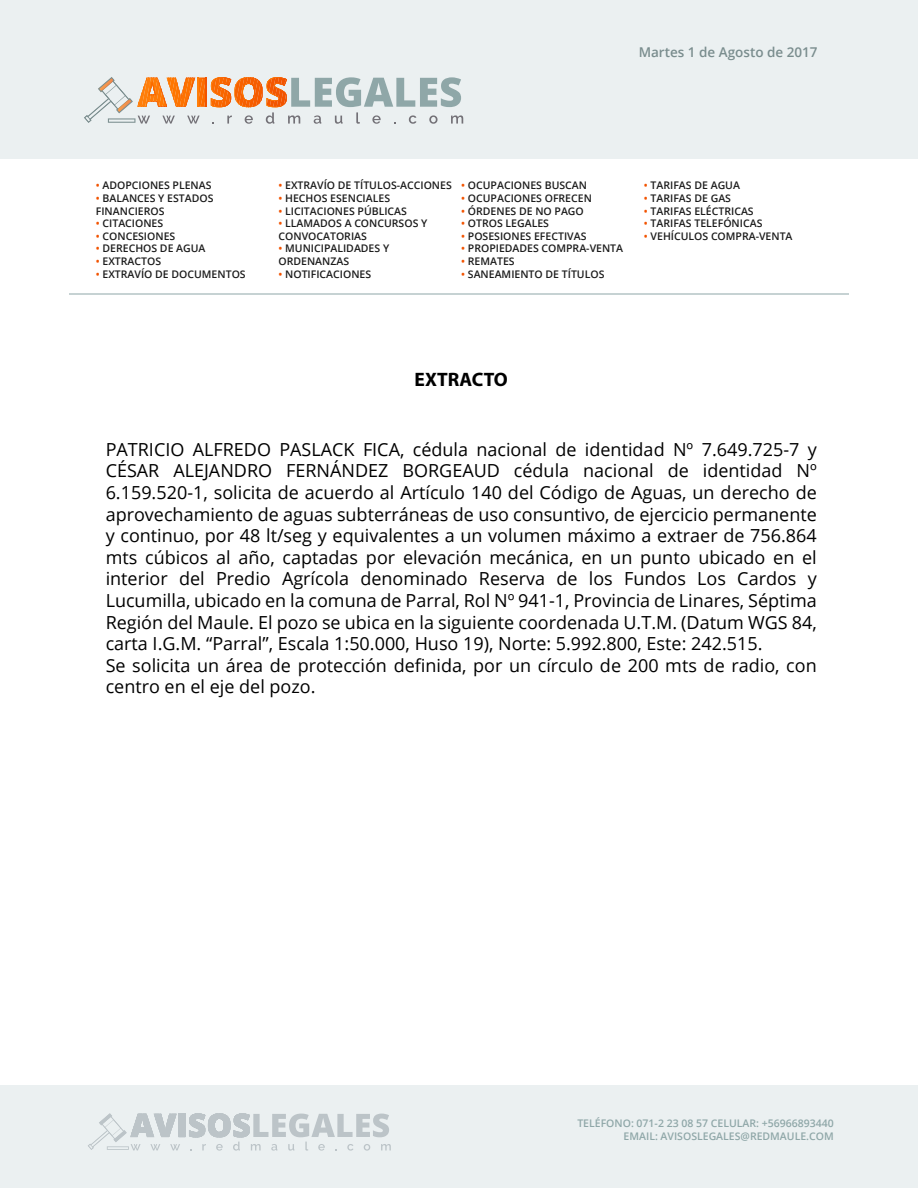
<style>
.page{position:relative;width:918px;height:1188px;background:#fff}
.page>*{position:absolute;margin:0;border:0;box-sizing:border-box;transform-origin:0 0}
.t1{font:700 19.5px "Myriad Pro";color:#000}
.t2{font:18px/21.6px "Open Sans";color:#000}
.t3{font:600 13.5px "Open Sans";color:#7a8d8e}
.t4{font:600 10.5px/12.6px "Open Sans";color:#1b1b1b}
.t5{font:600 10.5px/12.6px "Open Sans";color:#8fa7a8;text-align:right}
.s1{color:#f25300}
</style>
<div class="page">
<div style="left:0;top:0;width:918px;height:159px;background:#ebf0f1"></div>
<svg style="left:84px;top:77px;width:379px;height:47px"></svg>
<svg style="left:108px;top:118px;width:27px;height:5px"></svg>
<div style="left:0;top:1086px;width:918px;height:102px;background:#ebf0f1"></div>
<svg style="left:88px;top:1113px;width:303px;height:38px"></svg>
<svg style="left:107px;top:1146px;width:22px;height:4px"></svg>
<hr style="left:69px;top:294px;width:780px;height:1px;background:#8fa7a8">
<p class="t3" style="left:639px;top:43px;width:181px">Martes 1 de Agosto de 2017</p>
<p class="t4" style="left:96px;top:179px;width:117px"><span class="s1">•</span> ADOPCIONES PLENAS</p>
<p class="t4" style="left:96px;top:192px;width:119px"><span class="s1">•</span> BALANCES Y ESTADOS<br>FINANCIEROS</p>
<p class="t4" style="left:96px;top:217px;width:69px"><span class="s1">•</span> CITACIONES</p>
<p class="t4" style="left:96px;top:230px;width:81px"><span class="s1">•</span> CONCESIONES</p>
<p class="t4" style="left:96px;top:242px;width:111px"><span class="s1">•</span> DERECHOS DE AGUA</p>
<p class="t4" style="left:96px;top:255px;width:67px"><span class="s1">•</span> EXTRACTOS</p>
<p class="t4" style="left:96px;top:267px;width:151px"><span class="s1">•</span> EXTRAVÍO DE DOCUMENTOS</p>
<p class="t4" style="left:279px;top:179px;width:175px"><span class="s1">•</span> EXTRAVÍO DE TÍTULOS-ACCIONES</p>
<p class="t4" style="left:279px;top:192px;width:113px"><span class="s1">•</span> HECHOS ESENCIALES</p>
<p class="t4" style="left:279px;top:204px;width:130px"><span class="s1">•</span> LICITACIONES PÚBLICAS</p>
<p class="t4" style="left:279px;top:217px;width:150px"><span class="s1">•</span> LLAMADOS A CONCURSOS Y<br>CONVOCATORIAS</p>
<p class="t4" style="left:279px;top:242px;width:112px"><span class="s1">•</span> MUNICIPALIDADES Y<br>ORDENANZAS</p>
<p class="t4" style="left:279px;top:267px;width:94px"><span class="s1">•</span> NOTIFICACIONES</p>
<p class="t4" style="left:461px;top:179px;width:127px"><span class="s1">•</span> OCUPACIONES BUSCAN</p>
<p class="t4" style="left:461px;top:192px;width:132px"><span class="s1">•</span> OCUPACIONES OFRECEN</p>
<p class="t4" style="left:461px;top:204px;width:124px"><span class="s1">•</span> ÓRDENES DE NO PAGO</p>
<p class="t4" style="left:461px;top:217px;width:89px"><span class="s1">•</span> OTROS LEGALES</p>
<p class="t4" style="left:461px;top:230px;width:127px"><span class="s1">•</span> POSESIONES EFECTIVAS</p>
<p class="t4" style="left:461px;top:242px;width:163px"><span class="s1">•</span> PROPIEDADES COMPRA-VENTA</p>
<p class="t4" style="left:461px;top:255px;width:55px"><span class="s1">•</span> REMATES</p>
<p class="t4" style="left:461px;top:267px;width:145px"><span class="s1">•</span> SANEAMIENTO DE TÍTULOS</p>
<p class="t4" style="left:644px;top:179px;width:98px"><span class="s1">•</span> TARIFAS DE AGUA</p>
<p class="t4" style="left:644px;top:192px;width:89px"><span class="s1">•</span> TARIFAS DE GAS</p>
<p class="t4" style="left:644px;top:204px;width:111px"><span class="s1">•</span> TARIFAS ELÉCTRICAS</p>
<p class="t4" style="left:644px;top:217px;width:120px"><span class="s1">•</span> TARIFAS TELEFÓNICAS</p>
<p class="t4" style="left:644px;top:230px;width:150px"><span class="s1">•</span> VEHÍCULOS COMPRA-VENTA</p>
<p class="t1" style="left:415px;top:367px;width:95px">EXTRACTO</p>
<p class="t2" style="left:106px;top:438px;width:713px">PATRICIO ALFREDO PASLACK FICA, cédula nacional de identidad Nº 7.649.725-7 y CÉSAR ALEJANDRO FERNÁNDEZ BORGEAUD cédula nacional de identidad Nº 6.159.520-1, solicita de acuerdo al Artículo 140 del Código de Aguas, un derecho de aprovechamiento de aguas subterráneas de uso consuntivo, de ejercicio permanente y continuo, por 48 lt/seg y equivalentes a un volumen máximo a extraer de 756.864 mts cúbicos al año, captadas por elevación mecánica, en un punto ubicado en el interior del Predio Agrícola denominado Reserva de los Fundos Los Cardos y Lucumilla, ubicado en la comuna de Parral, Rol Nº 941-1, Provincia de Linares, Séptima Región del Maule. El pozo se ubica en la siguiente coordenada U.T.M. (Datum WGS 84, carta I.G.M. “Parral”, Escala 1:50.000, Huso 19), Norte: 5.992.800, Este: 242.515.<br>Se solicita un área de protección definida, por un círculo de 200 mts de radio, con centro en el eje del pozo.</p>
<p class="t5" style="left:577px;top:1117px;width:258px">TELÉFONO: 071-2 23 08 57 CELULAR: +56966893440<br>EMAIL: AVISOSLEGALES@REDMAULE.COM</p>
</div>
